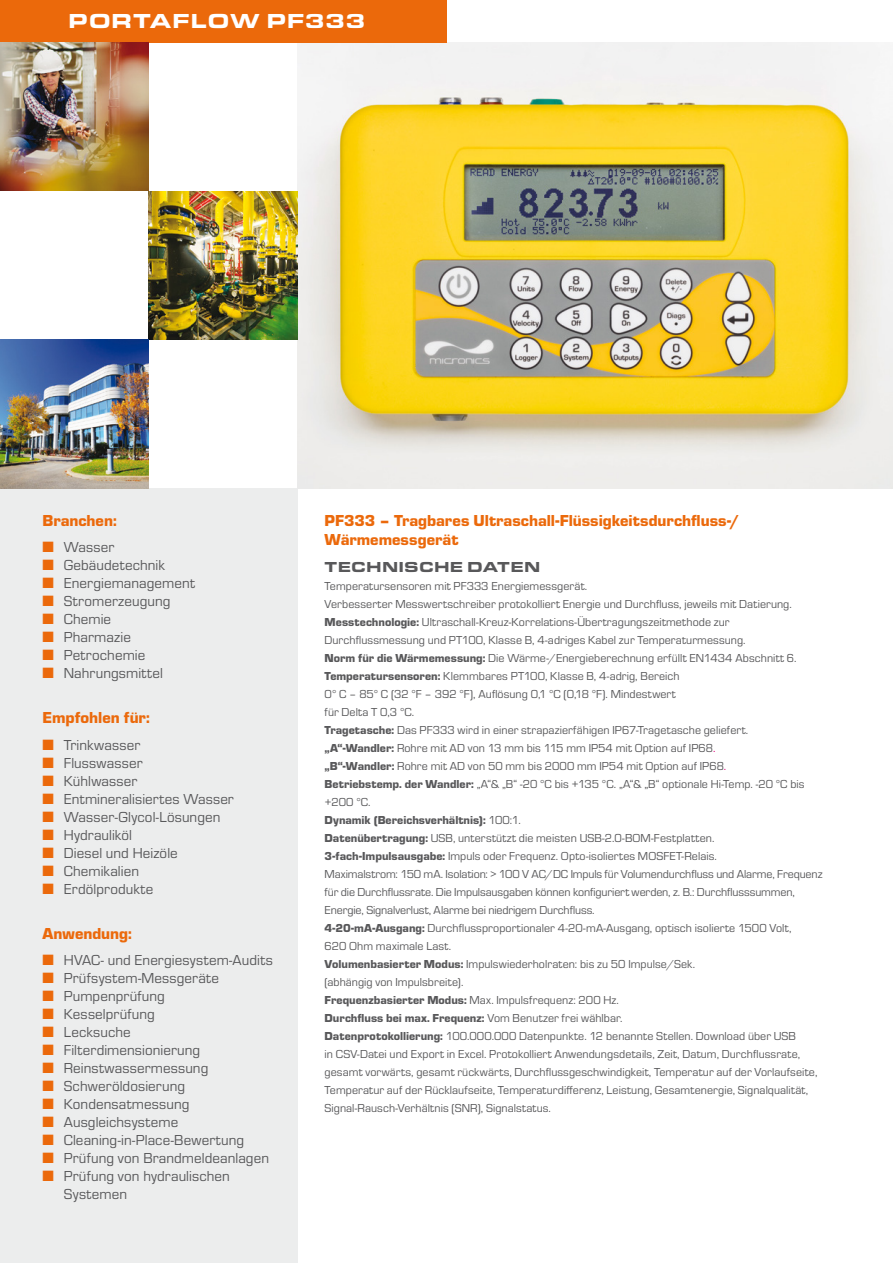
<style>
.page{position:relative;width:893px;height:1263px;background:#fff}
.page>*{position:absolute;margin:0;border:0;box-sizing:border-box;transform-origin:0 0}
.t1{font:900 21px "Eurostile Ext";letter-spacing:.02em;color:#fff}
.t2{font:900 16.5px/19.5px "Eurostile";color:#eb690b}
.t3{font:15px/18px "Eurostile";letter-spacing:.005em;color:#58585a}
.t4{font:900 15px "Eurostile Ext";letter-spacing:.01em;color:#58585a}
.t5{font:12px/18px "Eurostile";letter-spacing:.005em;color:#58585a}
.t6{font:900 12px "Eurostile";color:#58585a}
.s1{color:#eb690b}
.s2{font-weight:900}
.s3{color:#e2007a}
.s4{font-weight:400}
</style>
<div class="page">
<div style="left:0;top:489px;width:298px;height:774px;background:#eceded"></div>
<img style="left:298px;top:42px;width:594px;height:447px">
<hr style="left:892px;top:42px;width:1px;height:447px;background:#e3e4e4">
<div style="left:0;top:0;width:446px;height:42px;background:#eb690b"></div>
<img style="left:149px;top:191px;width:149px;height:149px">
<img style="left:0;top:42px;width:149px;height:149px">
<img style="left:0;top:340px;width:149px;height:149px">
<p class="t1" style="left:68px;top:5px;width:299px">PORTAFLOW PF333</p>
<p class="t2" style="left:43px;top:509px;width:76px">Branchen:</p>
<p class="t3" style="left:43px;top:538px;width:73px"><span class="s1">■</span> Wasser</p>
<p class="t3" style="left:43px;top:556px;width:124px"><span class="s1">■</span> Gebäudetechnik</p>
<p class="t3" style="left:43px;top:574px;width:154px"><span class="s1">■</span> Energiemanagement</p>
<p class="t3" style="left:43px;top:592px;width:129px"><span class="s1">■</span> Stromerzeugung</p>
<p class="t3" style="left:43px;top:610px;width:70px"><span class="s1">■</span> Chemie</p>
<p class="t3" style="left:43px;top:628px;width:90px"><span class="s1">■</span> Pharmazie</p>
<p class="t3" style="left:43px;top:646px;width:104px"><span class="s1">■</span> Petrochemie</p>
<p class="t3" style="left:43px;top:664px;width:122px"><span class="s1">■</span> Nahrungsmittel</p>
<p class="t2" style="left:43px;top:707px;width:109px">Empfohlen für:</p>
<p class="t3" style="left:43px;top:735px;width:99px"><span class="s1">■</span> Trinkwasser</p>
<p class="t3" style="left:43px;top:753px;width:102px"><span class="s1">■</span> Flusswasser</p>
<p class="t3" style="left:43px;top:771px;width:96px"><span class="s1">■</span> Kühlwasser</p>
<p class="t3" style="left:43px;top:789px;width:193px"><span class="s1">■</span> Entmineralisiertes Wasser</p>
<p class="t3" style="left:43px;top:807px;width:179px"><span class="s1">■</span> Wasser-Glycol-Lösungen</p>
<p class="t3" style="left:43px;top:825px;width:91px"><span class="s1">■</span> Hydrauliköl</p>
<p class="t3" style="left:43px;top:843px;width:137px"><span class="s1">■</span> Diesel und Heizöle</p>
<p class="t3" style="left:43px;top:861px;width:98px"><span class="s1">■</span> Chemikalien</p>
<p class="t3" style="left:43px;top:879px;width:112px"><span class="s1">■</span> Erdölprodukte</p>
<p class="t2" style="left:43px;top:922px;width:91px">Anwendung:</p>
<p class="t3" style="left:43px;top:951px;width:232px"><span class="s1">■</span> HVAC- und Energiesystem-Audits</p>
<p class="t3" style="left:43px;top:969px;width:178px"><span class="s1">■</span> Prüfsystem-Messgeräte</p>
<p class="t3" style="left:43px;top:987px;width:124px"><span class="s1">■</span> Pumpenprüfung</p>
<p class="t3" style="left:43px;top:1005px;width:114px"><span class="s1">■</span> Kesselprüfung</p>
<p class="t3" style="left:43px;top:1023px;width:90px"><span class="s1">■</span> Lecksuche</p>
<p class="t3" style="left:43px;top:1041px;width:159px"><span class="s1">■</span> Filterdimensionierung</p>
<p class="t3" style="left:43px;top:1059px;width:167px"><span class="s1">■</span> Reinstwassermessung</p>
<p class="t3" style="left:43px;top:1077px;width:144px"><span class="s1">■</span> Schweröldosierung</p>
<p class="t3" style="left:43px;top:1095px;width:148px"><span class="s1">■</span> Kondensatmessung</p>
<p class="t3" style="left:43px;top:1113px;width:137px"><span class="s1">■</span> Ausgleichsysteme</p>
<p class="t3" style="left:43px;top:1131px;width:203px"><span class="s1">■</span> Cleaning-in-Place-Bewertung</p>
<p class="t3" style="left:43px;top:1149px;width:228px"><span class="s1">■</span> Prüfung von Brandmeldeanlagen</p>
<p class="t3" style="left:64px;top:1167px;width:168px;text-indent:-21px"><span class="s1">■</span> Prüfung von hydraulischen<br>Systemen</p>
<p class="t2" style="left:325px;top:509px;width:417px">PF333 – Tragbares Ultraschall-Flüssigkeitsdurchfluss-/<br>Wärmemessgerät</p>
<p class="t4" style="left:325px;top:555px;width:217px">TECHNISCHE DATEN</p>
<p class="t5" style="left:325px;top:576px;width:264px">Temperatursensoren mit PF333 Energiemessgerät.</p>
<p class="t5" style="left:325px;top:594px;width:469px">Verbesserter Messwertschreiber protokolliert Energie und Durchfluss, jeweils mit Datierung.</p>
<p class="t5" style="left:325px;top:612px;width:423px"><span class="s2">Messtechnologie:</span> Ultraschall-Kreuz-Korrelations-Übertragungszeitmethode zur<br>Durchflussmessung und PT100, Klasse B, 4-adriges Kabel zur Temperaturmessung.</p>
<p class="t5" style="left:325px;top:648px;width:473px"><span class="s2">Norm für die Wärmemessung:</span> Die Wärme-/Energieberechnung erfüllt EN1434 Abschnitt 6.</p>
<p class="t5" style="left:325px;top:666px;width:356px"><span class="s2">Temperatursensoren:</span> Klemmbares PT100, Klasse B, 4-adrig, Bereich<br>0° C – 85° C (32 °F – 392 °F), Auflösung 0,1 °C (0,18 °F). Mindestwert für Delta T 0,3 °C.</p>
<p class="t5" style="left:325px;top:720px;width:425px"><span class="s2">Tragetasche:</span> Das PF333 wird in einer strapazierfähigen IP67-Tragetasche geliefert.</p>
<p class="t5" style="left:325px;top:738px;width:392px"><span class="s2">„A“-Wandler:</span> Rohre mit AD von 13 mm bis 115 mm IP54 mit Option auf IP68<span class="s3">.</span></p>
<p class="t5" style="left:325px;top:756px;width:403px"><span class="s2">„B“-Wandler:</span> Rohre mit AD von 50 mm bis 2000 mm IP54 mit Option auf IP68<span class="s3">.</span></p>
<p class="t5" style="left:325px;top:774px;width:481px"><span class="s2">Betriebstemp. der Wandler:</span> „A“&amp; „B“ -20 °C bis +135 °C. „A“&amp; „B“ optionale Hi-Temp. -20 °C bis +200 °C.</p>
<p class="t6" style="left:325px;top:811px;width:198px">Dynamik (Bereichsverhältnis): <span class="s4">100:1.</span></p>
<p class="t5" style="left:325px;top:828px;width:499px"><span class="s2">Datenübertragung:</span> USB, unterstützt die meisten USB-2.0-BOM-Festplatten.<br><span class="s2">3-fach-Impulsausgabe:</span> Impuls oder Frequenz. Opto-isoliertes MOSFET-Relais.<br>Maximalstrom: 150 mA. Isolation: &gt; 100 V AC/DC Impuls für Volumendurchfluss und Alarme, Frequenz für die Durchflussrate. Die Impulsausgaben können konfiguriert werden, z. B.: Durchflusssummen, Energie, Signalverlust, Alarme bei niedrigem Durchfluss.</p>
<p class="t5" style="left:325px;top:918px;width:468px"><span class="s2">4-20-mA-Ausgang:</span> Durchflussproportionaler 4-20-mA-Ausgang, optisch isolierte 1500 Volt,<br>620 Ohm maximale Last.</p>
<p class="t5" style="left:325px;top:954px;width:372px"><span class="s2">Volumenbasierter Modus:</span> Impulswiederholraten: bis zu 50 Impulse/Sek. (abhängig von Impulsbreite).</p>
<p class="t5" style="left:325px;top:990px;width:296px"><span class="s2">Frequenzbasierter Modus:</span> Max. Impulsfrequenz: 200 Hz.</p>
<p class="t6" style="left:325px;top:1009px;width:299px">Durchfluss bei max. Frequenz: <span class="s4">Vom Benutzer frei wählbar.</span></p>
<p class="t5" style="left:325px;top:1026px;width:494px"><span class="s2">Datenprotokollierung:</span> 100.000.000 Datenpunkte. 12 benannte Stellen. Download über USB<br>in CSV-Datei und Export in Excel. Protokolliert Anwendungsdetails, Zeit, Datum, Durchflussrate, gesamt vorwärts, gesamt rückwärts, Durchflussgeschwindigkeit, Temperatur auf der Vorlaufseite, Temperatur auf der Rücklaufseite, Temperaturdifferenz, Leistung, Gesamtenergie, Signalqualität, Signal-Rausch-Verhältnis (SNR), Signalstatus.</p>
</div>
